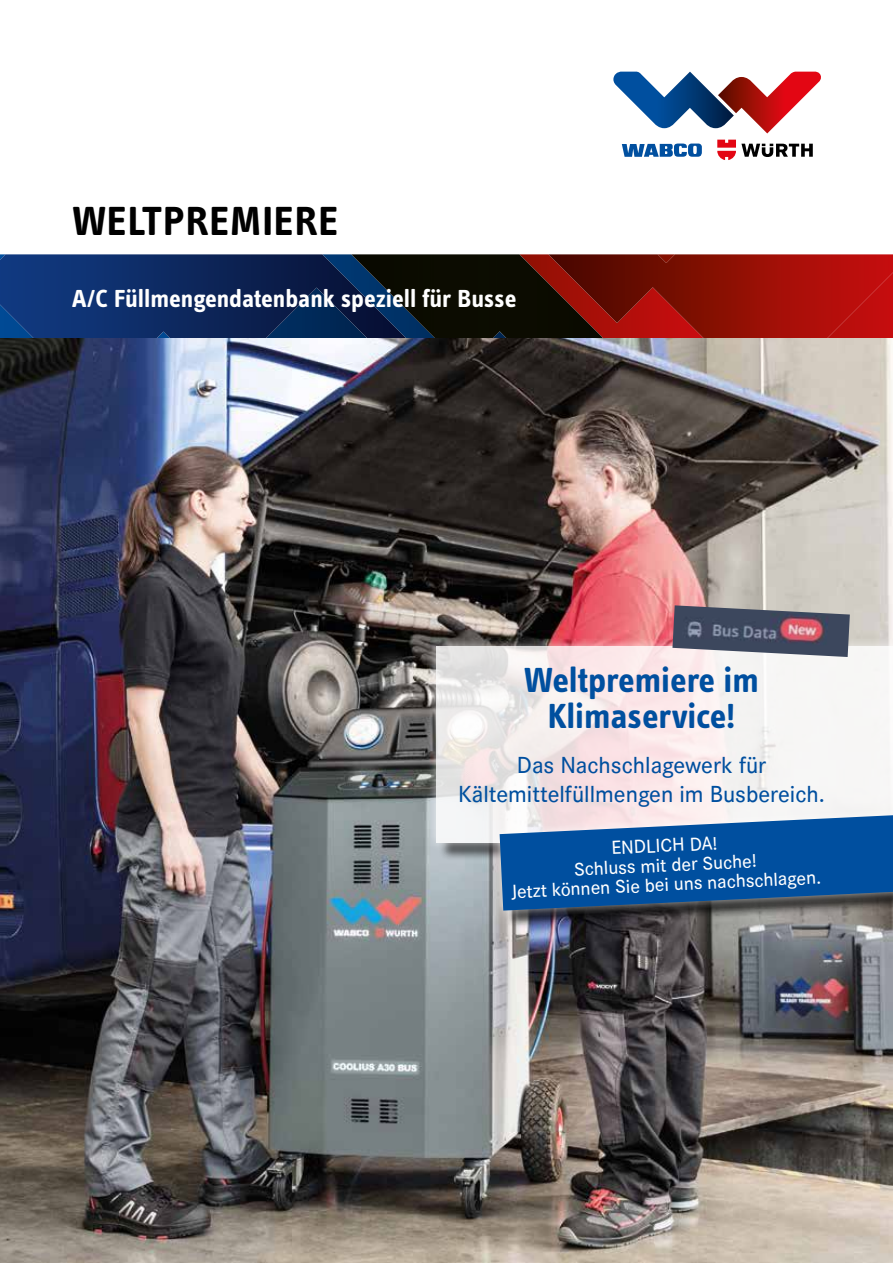
<style>
.page{position:relative;width:893px;height:1263px;background:#fff}
.page>*{position:absolute;margin:0;border:0;box-sizing:border-box;transform-origin:0 0}
.t1{font:700 42px "Info OT Text";letter-spacing:.02em;color:#000}
.t2{font:700 36px/36px "Info OT Text";color:#004f9f;text-align:center}
.t3{font:700 25.5px "Info OT Text";color:#fff}
.t4{font:500 24px/28.8px "Corporate S";color:#004f9f;text-align:center}
.t5{font:500 19.5px/19.5px "Corporate S";color:#fff;text-align:center}
</style>
<div class="page">
<img style="left:603px;top:254px;width:290px;height:84px">
<img style="left:508px;top:254px;width:95px;height:84px">
<div style="left:407px;top:254px;width:101px;height:84px;background:#0c0c01"></div>
<img style="left:0;top:254px;width:407px;height:84px">
<svg style="left:717px;top:140px;width:96px;height:20px"></svg>
<svg style="left:622px;top:144px;width:80px;height:13px"></svg>
<svg style="left:613px;top:72px;width:208px;height:61px"></svg>
<img style="left:0;top:338px;width:893px;height:925px">
<div style="left:426px;top:637px;width:467px;height:216px;background:#fff;opacity:.75"></div>
<svg style="left:436px;top:646px;width:457px;height:197px;fill:#f7f0ef"></svg>
<img style="left:672px;top:605px;width:178px;height:52px">
<div style="left:502px;top:801px;width:391px;height:128px;background:#000;opacity:.75"></div>
<svg style="left:489px;top:788px;width:404px;height:133px"></svg>
<svg style="left:500px;top:815px;width:393px;height:95px;background:#215f9f"></svg>
<h1 class="t1" style="left:72px;top:195px;width:268px">WELTPREMIERE</h1>
<h3 class="t3" style="left:72px;top:283px;width:446px">A/C Füllmengendatenbank speziell für Busse</h3>
<h2 class="t2" style="left:524px;top:661px;width:236px">Weltpremiere im<br>Klimaservice!</h2>
<p class="t4" style="left:458px;top:751px;width:368px">Das Nachschlagewerk für<br>Kältemittelfüllmengen im Busbereich.</p>
<p class="t5" style="left:509px;top:844px;width:311px;rotate:-3deg">ENDLICH DA!<br>Schluss mit der Suche!<br>Jetzt können Sie bei uns nachschlagen.</p>
</div>
